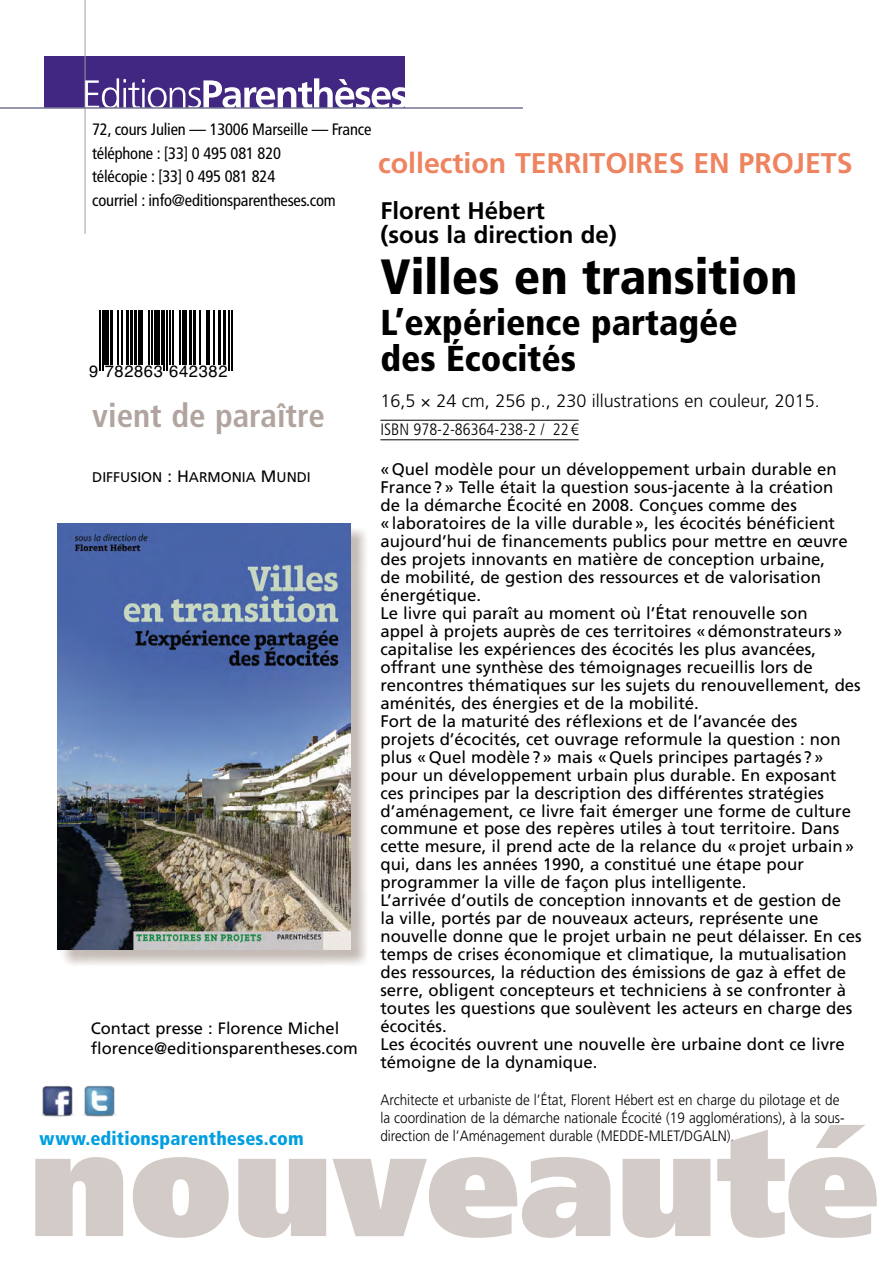
<style>
.page{position:relative;width:893px;height:1263px;background:#fff}
.page>*{position:absolute;margin:0;border:0;box-sizing:border-box;transform-origin:0 0}
.t1{font:900 148.2px "Frutiger LT Std";color:#d3cbc7}
.t2{font:900 condensed 49.5px "Frutiger LT Std";color:#000}
.t3{font:900 condensed 36px/36px "Frutiger LT Std";color:#000}
.t4{font:700 condensed 33px "Frutiger LT Std";color:#b1a49e}
.t5{font:700 28.5px "Frutiger LT Std";color:#ee8360}
.t6{font:700 24px/24px "Frutiger LT Std";color:#000}
.t7{font:900 condensed 18.9px "Frutiger LT Std";letter-spacing:.005em;color:#009ee0}
.t8{font:300 18px "Frutiger LT Std";color:#000}
.t9{font:16.8px/18px "Frutiger LT Std";color:#000}
.t10{font:condensed 16.5px/23.5px "Frutiger LT Std";letter-spacing:-.01em;color:#000}
.t11{font:16.5px/19.5px "Frutiger LT Std";color:#000}
.t12{font:300 condensed 16.5px "Frutiger LT Std";color:#000}
.t13{font:16.5px "Helvetica";letter-spacing:.04em;color:#000}
.t14{font:300 15px/18px "Frutiger LT Std";color:#000;scale:.9 1}
.t15{font:14.1px "Frutiger LT Std Roman SC850";color:#000}
.s1{font-size:16.5px}
</style>
<div class="page">
<hr style="left:380px;top:420px;width:199px;height:1px;background:#000">
<hr style="left:380px;top:439px;width:199px;height:1px;background:#000">
<div style="left:60px;top:525px;width:310px;height:443px;background:#b1a49e;opacity:.75"></div>
<img style="left:57px;top:523px;width:294px;height:427px">
<img style="left:41px;top:1086px;width:33px;height:31px">
<img style="left:83px;top:1086px;width:33px;height:31px">
<div style="left:45px;top:56px;width:360px;height:52px;background:#412682"></div>
<hr style="left:85px;top:0;width:1px;height:234px;background:#9c9e9f">
<svg style="left:85px;top:78px;width:322px;height:30px"></svg>
<hr style="left:0;top:108px;width:523px;height:1px;background:#969799">
<hr style="left:99px;top:310px;width:2px;height:61px;background:#000">
<hr style="left:102px;top:310px;width:1px;height:61px;background:#000">
<hr style="left:105px;top:310px;width:4px;height:55px;background:#000">
<hr style="left:110px;top:310px;width:3px;height:55px;background:#000">
<hr style="left:117px;top:310px;width:2px;height:55px;background:#000">
<hr style="left:122px;top:310px;width:1px;height:55px;background:#000">
<hr style="left:126px;top:310px;width:3px;height:55px;background:#000">
<hr style="left:130px;top:310px;width:3px;height:55px;background:#000">
<hr style="left:134px;top:310px;width:3px;height:55px;background:#000">
<div style="left:138px;top:310px;width:5px;height:55px;background:#000"></div>
<hr style="left:148px;top:310px;width:2px;height:55px;background:#000">
<hr style="left:151px;top:310px;width:1px;height:55px;background:#000">
<div style="left:154px;top:310px;width:6px;height:55px;background:#000"></div>
<hr style="left:161px;top:310px;width:1px;height:55px;background:#000">
<hr style="left:164px;top:310px;width:1px;height:61px;background:#000">
<hr style="left:167px;top:310px;width:1px;height:61px;background:#000">
<hr style="left:169px;top:310px;width:2px;height:55px;background:#000">
<hr style="left:172px;top:310px;width:2px;height:55px;background:#000">
<hr style="left:179px;top:310px;width:2px;height:55px;background:#000">
<hr style="left:182px;top:310px;width:4px;height:55px;background:#000">
<hr style="left:189px;top:310px;width:3px;height:55px;background:#000">
<hr style="left:193px;top:310px;width:3px;height:55px;background:#000">
<hr style="left:199px;top:310px;width:1px;height:55px;background:#000">
<hr style="left:206px;top:310px;width:1px;height:55px;background:#000">
<hr style="left:209px;top:310px;width:1px;height:55px;background:#000">
<hr style="left:213px;top:310px;width:1px;height:55px;background:#000">
<hr style="left:218px;top:310px;width:3px;height:55px;background:#000">
<hr style="left:223px;top:310px;width:2px;height:55px;background:#000">
<hr style="left:228px;top:310px;width:2px;height:61px;background:#000">
<hr style="left:231px;top:310px;width:1px;height:61px;background:#000">
<p class="t10" style="left:92px;top:118px;width:281px">72, cours Julien — 13006 Marseille — France téléphone : [33] 0 495 081 820<br>télécopie : [33] 0 495 081 824<br>courriel : info@editionsparentheses.com</p>
<h3 class="t5" style="left:378px;top:146px;width:476px">collection TERRITOIRES EN PROJETS</h3>
<h3 class="t6" style="left:380px;top:199px;width:238px">Florent Hébert<br>(sous la direction de)</h3>
<h2 class="t2" style="left:380px;top:247px;width:419px">Villes en transition</h2>
<h3 class="t3" style="left:380px;top:304px;width:359px">L’expérience partagée des Écocités</h3>
<p class="t8" style="left:380px;top:391px;width:441px">16,5 24 cm, 256 p., 230 illustrations en couleur, 2015.</p>
<p class="t12" style="left:380px;top:420px;width:200px">isbn 978-2-86364-238-2 / 22 €</p>
<p class="t9" style="left:380px;top:460px;width:483px">«Quel modèle pour un développement urbain durable en France?» Telle était la question sous-jacente à la création<br>de la démarche Écocité en 2008. Conçues comme des «laboratoires de la ville durable», les écocités bénéficient aujourd’hui de financements publics pour mettre en œuvre des projets innovants en matière de conception urbaine,<br>de mobilité, de gestion des ressources et de valorisation énergétique.<br>Le livre qui paraît au moment où l’État renouvelle son<br>appel à projets auprès de ces territoires «démonstrateurs» capitalise les expériences des écocités les plus avancées, offrant une synthèse des témoignages recueillis lors de rencontres thématiques sur les sujets du renouvellement, des aménités, des énergies et de la mobilité.<br>Fort de la maturité des réflexions et de l’avancée des<br>projets d’écocités, cet ouvrage reformule la question : non plus «Quel modèle?» mais «Quels principes partagés?» pour un développement urbain plus durable. En exposant ces principes par la description des différentes stratégies d’aménagement, ce livre fait émerger une forme de culture commune et pose des repères utiles à tout territoire. Dans cette mesure, il prend acte de la relance du «projet urbain» qui, dans les années 1990, a constitué une étape pour programmer la ville de façon plus intelligente.<br>L’arrivée d’outils de conception innovants et de gestion de<br>la ville, portés par de nouveaux acteurs, représente une nouvelle donne que le projet urbain ne peut délaisser. En ces temps de crises économique et climatique, la mutualisation des ressources, la réduction des émissions de gaz à effet de serre, obligent concepteurs et techniciens à se confronter à toutes les questions que soulèvent les acteurs en charge des écocités.<br>Les écocités ouvrent une nouvelle ère urbaine dont ce livre témoigne de la dynamique.</p>
<p class="t14" style="left:380px;top:1091px;width:517px">Architecte et urbaniste de l’État, Florent Hébert est en charge du pilotage et de la coordination de la démarche nationale Écocité (19 agglomérations), à la sous&shy;direction de l’Aménagement durable (MEDDE-MLET/DGALN).</p>
<p class="t13" style="left:89px;top:358px;width:140px">9 782863 642382</p>
<h3 class="t4" style="left:92px;top:396px;width:234px">vient de paraître</h3>
<p class="t15" style="left:92px;top:469px;width:220px">DIFFUSION <span class="s1">: H</span>ARMONIA <span class="s1">M</span> UNDI</p>
<p class="t11" style="left:91px;top:1019px;width:269px">Contact presse : Florence Michel florence@editionsparentheses.com</p>
<h1 class="t1" style="left:28px;top:1093px;width:852px">nouveauté</h1>
<p class="t7" style="left:40px;top:1127px;width:266px">www.editionsparentheses.com</p>
</div>
